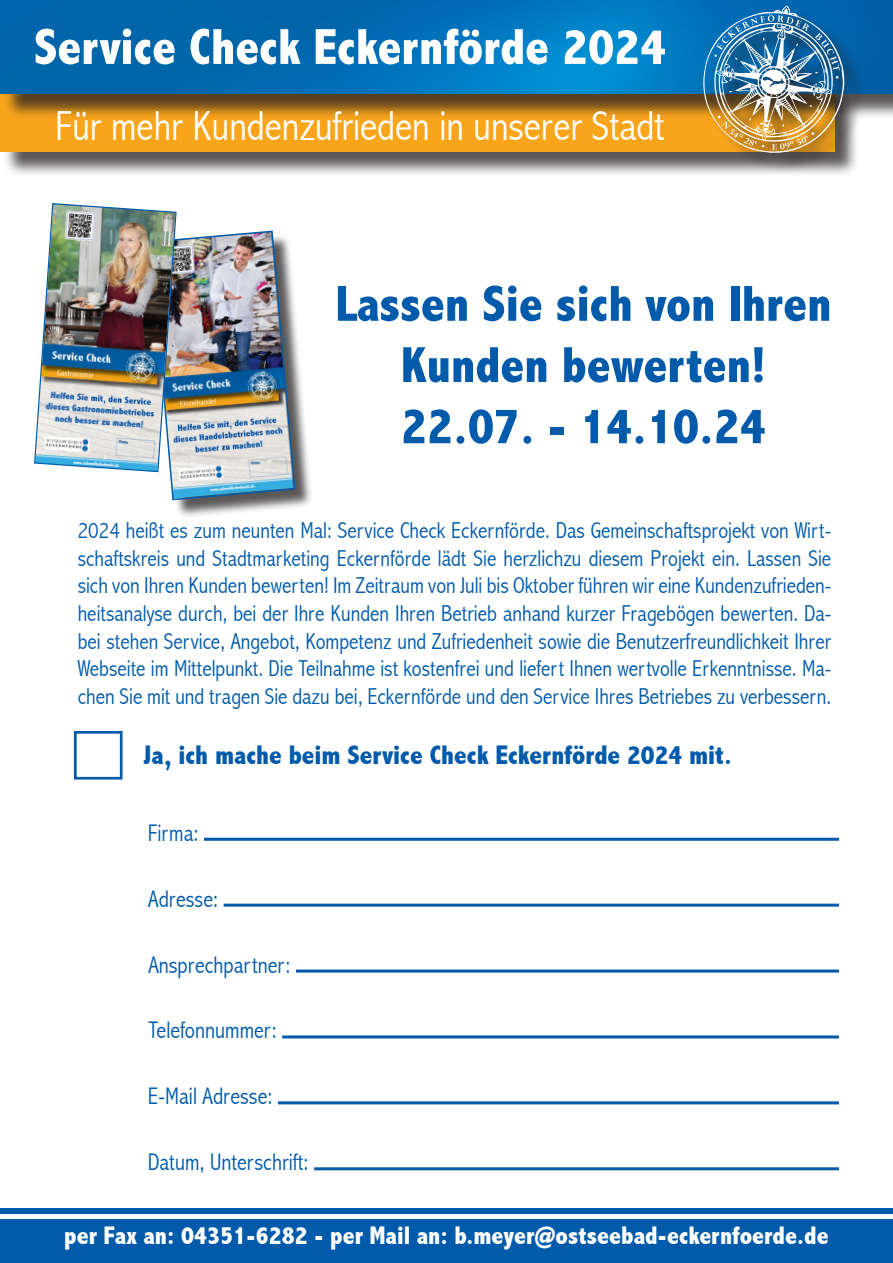
<style>
.page{position:relative;width:893px;height:1263px;background:#fff}
.page>*{position:absolute;margin:0;border:0;box-sizing:border-box;transform-origin:0 0}
.t1{font:800 condensed 51px/61.2px "Abadi";color:#015aaa;text-align:center}
.t2{font:800 condensed 51px "Abadi";color:#fff}
.t3{font:300 condensed 42px "Abadi";color:#fff}
.t4{font:800 condensed 27px "Abadi";color:#015aaa}
.t5{font:800 condensed 25.5px "Abadi";color:#fff}
.t6{font:300 condensed 24px "Abadi";color:#015aaa}
.t7{font:300 condensed 23.1px/27.6px "Abadi";color:#015aaa;text-align:justify}
</style>
<div class="page">
<div style="left:153px;top:233px;width:160px;height:285px;background:#231f20;opacity:.75"></div>
<hr style="left:224px;top:904px;width:615px;height:3px;background:#015aaa">
<hr style="left:278px;top:1101px;width:561px;height:3px;background:#015aaa">
<div style="left:0;top:1209px;width:893px;height:54px;background:#015aaa"></div>
<img style="left:34px;top:203px;width:262px;height:298px">
<div style="left:74px;top:731px;width:49px;height:48px;border:3px solid #015aaa"></div>
<hr style="left:204px;top:838px;width:635px;height:3px;background:#015aaa">
<hr style="left:296px;top:969px;width:543px;height:3px;background:#015aaa">
<hr style="left:282px;top:1035px;width:557px;height:3px;background:#015aaa">
<hr style="left:314px;top:1167px;width:525px;height:3px;background:#015aaa">
<hr style="left:0;top:1214px;width:893px;height:4px;background:#fff">
<div style="left:3px;top:90px;width:857px;height:87px;background:#231f20;opacity:.75"></div>
<div style="left:0;top:87px;width:834px;height:65px;background:#f9a51b"></div>
<div style="left:4px;top:0;width:889px;height:119px;background:#231f20;opacity:.75"></div>
<img style="left:0;top:0;width:893px;height:94px">
<div style="left:706px;top:9px;width:159px;height:164px;background:#231f20;opacity:.75"></div>
<img style="left:702px;top:5px;width:143px;height:152px">
<p class="t2" style="left:34px;top:17px;width:634px">Service Check Eckernförde 2024</p>
<p class="t3" style="left:55px;top:101px;width:611px">Für mehr Kundenzufrieden in unserer Stadt</p>
<p class="t1" style="left:335px;top:273px;width:498px">Lassen Sie sich von Ihren<br>Kunden bewerten!</p>
<p class="t1" style="left:401px;top:396px;width:366px">22.07. - 14.10.24</p>
<p class="t7" style="left:78px;top:517px;width:755px">2024 heißt es zum neunten Mal: Service Check Eckernförde. Das Gemeinschaftsprojekt von Wirt&shy;schaftskreis und Stadtmarketing Eckernförde lädt Sie herzlichzu diesem Projekt ein. Lassen Sie sich von Ihren Kunden bewerten! Im Zeitraum von Juli bis Oktober führen wir eine Kundenzufrieden&shy;heitsanalyse durch, bei der Ihre Kunden Ihren Betrieb anhand kurzer Fragebögen bewerten. Da&shy;bei stehen Service, Angebot, Kompetenz und Zufriedenheit sowie die Benutzerfreundlichkeit Ihrer Webseite im Mittelpunkt. Die Teilnahme ist kostenfrei und liefert Ihnen wertvolle Erkenntnisse. Ma&shy;chen Sie mit und tragen Sie dazu bei, Eckernförde und den Service Ihres Betriebes zu verbessern.</p>
<p class="t4" style="left:143px;top:740px;width:590px">Ja, ich mache beim Service Check Eckernförde 2024 mit.</p>
<p class="t6" style="left:148px;top:819px;width:52px">Firma:</p>
<p class="t6" style="left:148px;top:885px;width:71px">Adresse:</p>
<p class="t6" style="left:148px;top:951px;width:144px">Ansprechpartner:</p>
<p class="t6" style="left:148px;top:1016px;width:130px">Telefonnummer:</p>
<p class="t6" style="left:148px;top:1082px;width:126px">E-Mail Adresse:</p>
<p class="t6" style="left:148px;top:1148px;width:162px">Datum, Unterschrift:</p>
<p class="t5" style="left:64px;top:1220px;width:766px">per Fax an: 04351-6282 - per Mail an: b.meyer@ostseebad-eckernfoerde.de</p>
</div>
